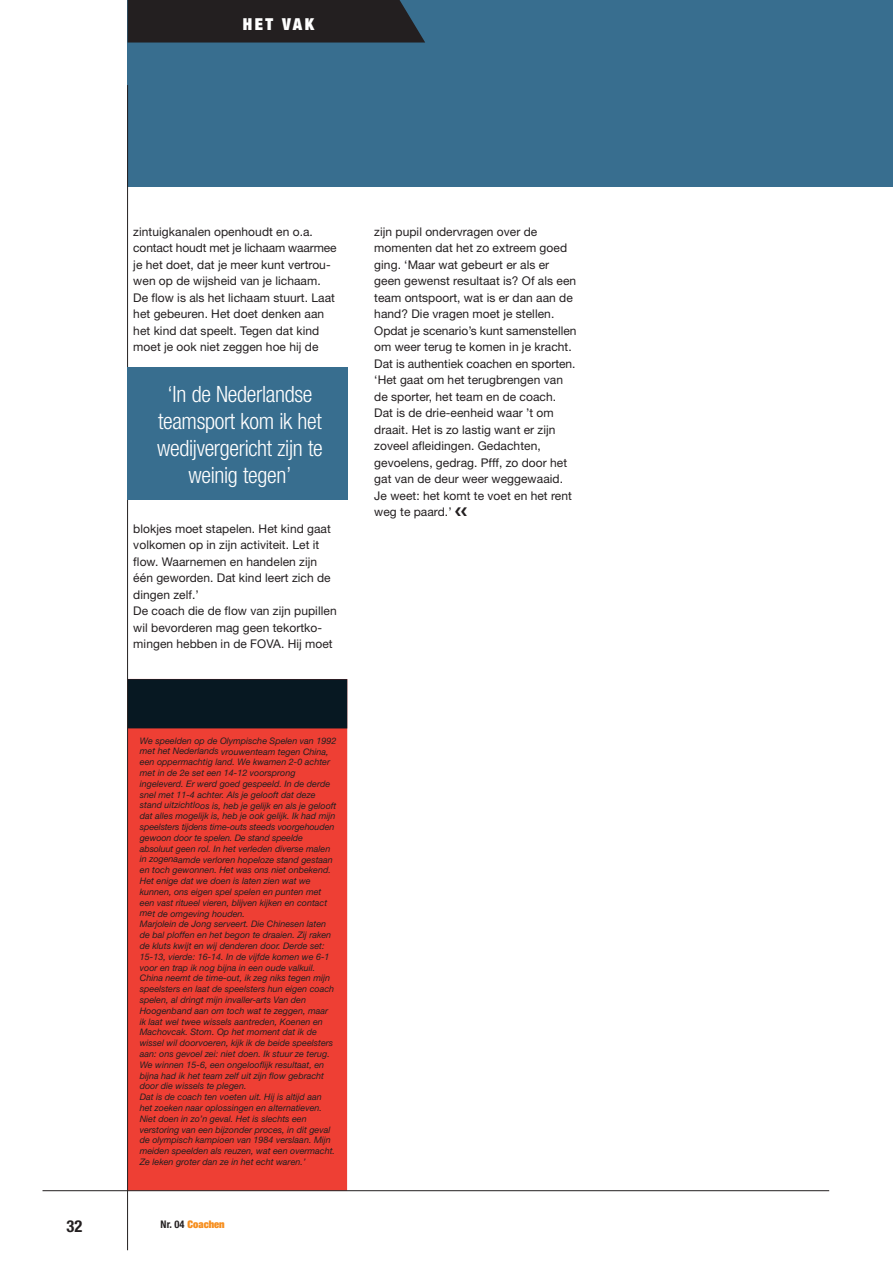
<style>
.page{position:relative;width:893px;height:1263px;background:#fff}
.page>*{position:absolute;margin:0;border:0;box-sizing:border-box;transform-origin:0 0}
.Normaal{font:300 condensed 22.5px/27px "Helvetica Neue";letter-spacing:-.015em;color:#fff;text-align:center}
.t1{font:900 expanded 16.5px "Helvetica Neue";letter-spacing:.15em;color:#fff}
.Normaal-2{font:700 condensed 16.5px "Helvetica Neue";color:#231f20}
.t2{font:12px/16.5px "Helvetica Neue";letter-spacing:.005em;color:#231f20}
.Normaal-3{font:900 expanded 10.5px "Helvetica Neue";color:#f68e1e}
.t3{font:italic 9px/10.8px "Helvetica Neue";color:#231f20}
.s1{font-weight:700;font-stretch:condensed;color:#231f20}
.s2{font-family:"Monotype Sorts"}
</style>
<div class="page">
<div style="left:128px;top:0;width:765px;height:186px;background:#386e8f"></div>
<div style="left:128px;top:0;width:297px;height:43px;background:#231f20"></div>
<div style="left:127px;top:679px;width:220px;height:512px;background:#ee3f34"></div>
<div style="left:128px;top:679px;width:219px;height:49px;background:#071822"></div>
<hr style="left:127px;top:85px;width:1px;height:1165px;background:#231f20">
<hr style="left:43px;top:1190px;width:786px;height:1px;background:#231f20">
<div style="left:128px;top:368px;width:220px;height:132px;background:#386e8f"></div>
<p class="t1" style="left:243px;top:14px;width:73px">HET VAK</p>
<p class="Normaal-2" style="left:66px;top:1216px;width:17px">32</p>
<p class="t2" style="left:133px;top:223px;width:205px">zintuigkanalen openhoudt en o.a. contact houdt met je lichaam waarmee je het doet, dat je meer kunt vertrou&shy;wen op de wijsheid van je lichaam.<br>De flow is als het lichaam stuurt. Laat het gebeuren. Het doet denken aan het kind dat speelt. Tegen dat kind moet je ook niet zeggen hoe hij de</p>
<p class="Normaal" style="left:157px;top:380px;width:167px">‘In de Nederlandse teamsport kom ik het wedijvergericht zijn te weinig tegen’</p>
<p class="t2" style="left:133px;top:520px;width:199px">blokjes moet stapelen. Het kind gaat volkomen op in zijn activiteit. Let it flow. Waarnemen en handelen zijn één geworden. Dat kind leert zich de dingen zelf.’</p>
<p class="t2" style="left:133px;top:602px;width:205px">De coach die de flow van zijn pupillen wil bevorderen mag geen tekortko&shy;mingen hebben in de FOVA. Hij moet</p>
<p class="t3" style="left:140px;top:735px;width:198px">We speelden op de Olympische Spelen van 1992 met het Nederlands vrouwenteam tegen China, een oppermachtig land. We kwamen 2-0 achter met in de 2e set een 14-12 voorsprong ingeleverd. Er werd goed gespeeld. In de derde snel met 11-4 achter. Als je gelooft dat deze stand uitzichtloos is, heb je gelijk en als je gelooft dat alles mogelijk is, heb je ook gelijk. Ik had mijn speelsters tijdens time-outs steeds voorgehouden gewoon door te spelen. De stand speelde absoluut geen rol. In het verleden diverse malen in zogenaamde verloren hopeloze stand gestaan en toch gewonnen. Het was ons niet onbekend.<br>Het enige dat we doen is laten zien wat we kunnen, ons eigen spel spelen en punten met een vast ritueel vieren, blijven kijken en contact met de omgeving houden.</p>
<p class="t3" style="left:140px;top:918px;width:196px">Marjolein de Jong serveert. Die Chinesen laten de bal ploffen en het begon te draaien. Zij raken de kluts kwijt en wij denderen door. Derde set:<br>15-13, vierde: 16-14. In de vijfde komen we 6-1 voor en trap ik nog bijna in een oude valkuil.<br>China neemt de time-out, ik zeg niks tegen mijn speelsters en laat de speelsters hun eigen coach spelen, al dringt mijn invaller-arts Van den Hoogenband aan om toch wat te zeggen, maar ik laat wel twee wissels aantreden, Koenen en Machovcak. Stom. Op het moment dat ik de wissel wil doorvoeren, kijk ik de beide speelsters aan: ons gevoel zei: niet doen. Ik stuur ze terug.<br>We winnen 15-6, een ongelooflijk resultaat, en bijna had ik het team zelf uit zijn flow gebracht door die wissels te plegen.</p>
<p class="t3" style="left:140px;top:1091px;width:197px">Dat is de coach ten voeten uit. Hij is altijd aan het zoeken naar oplossingen en alternatieven.<br>Niet doen in zo’n geval. Het is slechts een verstoring van een bijzonder proces, in dit geval de olympisch kampioen van 1984 verslaan. Mijn meiden speelden als reuzen, wat een overmacht.<br>Ze leken groter dan ze in het echt waren.’</p>
<p class="Normaal-3" style="left:161px;top:1217px;width:66px"><span class="s1">Nr. 04</span> Coachen</p>
<p class="t2" style="left:374px;top:223px;width:204px">zijn pupil ondervragen over de momenten dat het zo extreem goed ging. ‘Maar wat gebeurt er als er geen gewenst resultaat is? Of als een team ontspoort, wat is er dan aan de hand? Die vragen moet je stellen.<br>Opdat je scenario’s kunt samenstellen om weer terug te komen in je kracht.<br>Dat is authentiek coachen en sporten.</p>
<p class="t2" style="left:374px;top:371px;width:199px">‘Het gaat om het terugbrengen van de sporter, het team en de coach.<br>Dat is de drie-eenheid waar ’t om draait. Het is zo lastig want er zijn zoveel afleidingen. Gedachten, gevoelens, gedrag. Pfff, zo door het gat van de deur weer weggewaaid.<br>Je weet: het komt te voet en het rent weg te paard.’ <span class="s2">ÜÜ</span></p>
</div>
